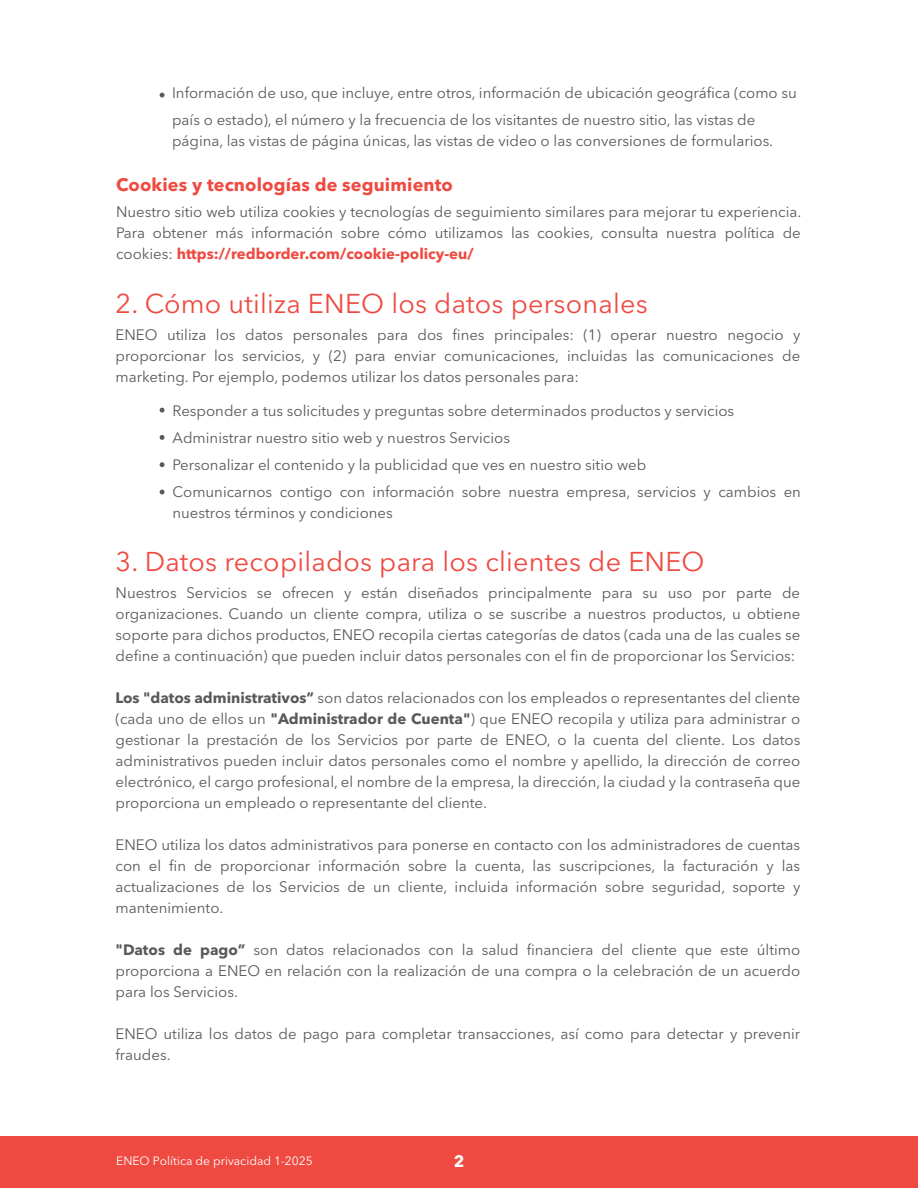
<style>
.page{position:relative;width:918px;height:1188px;background:#fff}
.page>*{position:absolute;margin:0;border:0;box-sizing:border-box;transform-origin:0 0}
.t1{font:27px "Avenir Next LT Pro";letter-spacing:.01em;color:#ef4a41}
.t2{font:700 18px "Avenir Next LT Pro";letter-spacing:.01em;color:#ef4a41}
.t3{font:700 16.5px "Avenir Next LT Pro";color:#fff}
.t4{font:15px/21px "Avenir Next LT Pro";color:#58595b;text-align:justify}
.t5{font:12px "Avenir Next LT Pro";color:#fff}
.s1{font-weight:700;color:#ef4a41}
.s2{font-weight:700}
</style>
<div class="page">
<svg style="left:160px;top:408px;width:5px;height:5px"></svg>
<svg style="left:160px;top:435px;width:5px;height:5px"></svg>
<svg style="left:160px;top:462px;width:5px;height:5px"></svg>
<svg style="left:160px;top:490px;width:5px;height:4px"></svg>
<div style="left:0;top:1137px;width:918px;height:51px;background:#ef4a41"></div>
<svg style="left:160px;top:93px;width:5px;height:5px"></svg>
<p class="t4" style="left:172px;top:79px;width:626px;line-height:27px">Información de uso, que incluye, entre otros, información de ubicación geográfica (como su país o estado), el número y la frecuencia de los visitantes de nuestro sitio, las vistas de</p>
<p class="t4" style="left:172px;top:130px;width:603px">página, las vistas de página únicas, las vistas de video o las conversiones de formularios.</p>
<p class="t2" style="left:116px;top:173px;width:338px">Cookies y tecnologías de seguimiento</p>
<p class="t4" style="left:116px;top:202px;width:687px">Nuestro sitio web utiliza cookies y tecnologías de seguimiento similares para mejorar tu experiencia.<br>Para obtener más información sobre cómo utilizamos las cookies, consulta nuestra política de cookies: <span class="s1">https://redborder.com/cookie-policy-eu/</span></p>
<h1 class="t1" style="left:116px;top:288px;width:534px">2. Cómo utiliza ENEO los datos personales</h1>
<p class="t4" style="left:116px;top:324px;width:687px">ENEO utiliza los datos personales para dos fines principales: (1) operar nuestro negocio y proporcionar los servicios, y (2) para enviar comunicaciones, incluidas las comunicaciones de marketing. Por ejemplo, podemos utilizar los datos personales para:</p>
<p class="t4" style="left:173px;top:397px;width:630px;line-height:27px;text-align:left">Responder a tus solicitudes y preguntas sobre determinados productos y servicios Administrar nuestro sitio web y nuestros Servicios<br>Personalizar el contenido y la publicidad que ves en nuestro sitio web<br>Comunicarnos contigo con información sobre nuestra empresa, servicios y cambios en</p>
<p class="t4" style="left:173px;top:502px;width:222px">nuestros términos y condiciones</p>
<h1 class="t1" style="left:116px;top:546px;width:590px">3. Datos recopilados para los clientes de ENEO</h1>
<p class="t4" style="left:116px;top:582px;width:686px">Nuestros Servicios se ofrecen y están diseñados principalmente para su uso por parte de organizaciones. Cuando un cliente compra, utiliza o se suscribe a nuestros productos, u obtiene soporte para dichos productos, ENEO recopila ciertas categorías de datos (cada una de las cuales se define a continuación) que pueden incluir datos personales con el fin de proporcionar los Servicios:</p>
<p class="t4" style="left:116px;top:687px;width:686px"><span class="s2">Los "datos administrativos”</span> son datos relacionados con los empleados o representantes del cliente (cada uno de ellos un <span class="s2">"Administrador de Cuenta"</span>) que ENEO recopila y utiliza para administrar o gestionar la prestación de los Servicios por parte de ENEO, o la cuenta del cliente. Los datos administrativos pueden incluir datos personales como el nombre y apellido, la dirección de correo electrónico, el cargo profesional, el nombre de la empresa, la dirección, la ciudad y la contraseña que proporciona un empleado o representante del cliente.</p>
<p class="t4" style="left:116px;top:834px;width:686px">ENEO utiliza los datos administrativos para ponerse en contacto con los administradores de cuentas con el fin de proporcionar información sobre la cuenta, las suscripciones, la facturación y las actualizaciones de los Servicios de un cliente, incluida información sobre seguridad, soporte y mantenimiento.</p>
<p class="t4" style="left:116px;top:939px;width:686px"><span class="s2">"Datos de pago”</span> son datos relacionados con la salud financiera del cliente que este último proporciona a ENEO en relación con la realización de una compra o la celebración de un acuerdo para los Servicios.</p>
<p class="t4" style="left:116px;top:1023px;width:686px">ENEO utiliza los datos de pago para completar transacciones, así como para detectar y prevenir fraudes.</p>
<p class="t5" style="left:116px;top:1154px;width:198px">ENEO Política de privacidad 1-2025</p>
<p class="t3" style="left:454px;top:1151px;width:12px">2</p>
</div>
